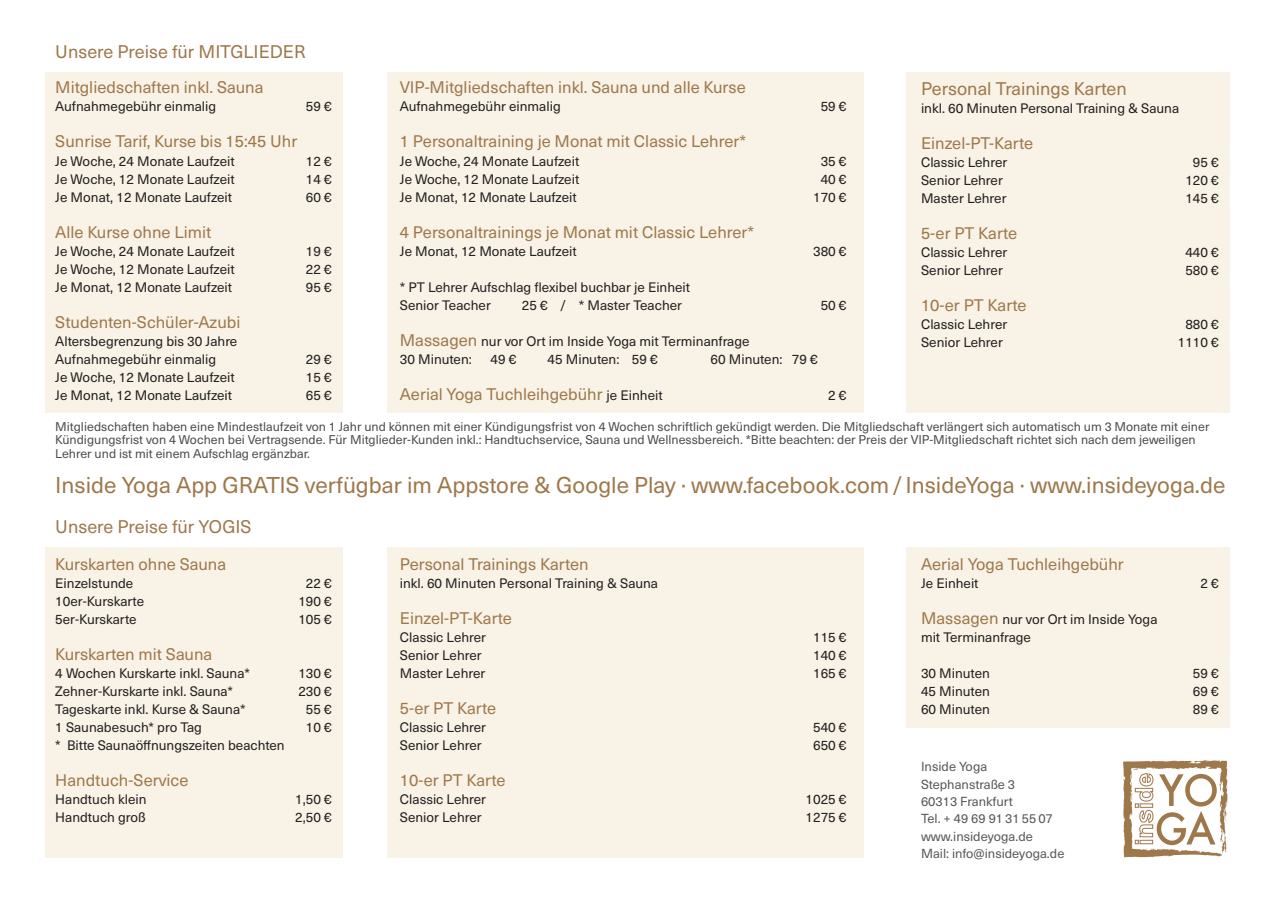
<style>
.page{position:relative;width:1272px;height:902px;background:#fff}
.page>*{position:absolute;margin:0;border:0;box-sizing:border-box;transform-origin:0 0}
.t1{font:22.5px "Neue Haas Unica Pro";color:#9e784b}
.t2{font:18px "Neue Haas Unica Pro";color:#9e784b}
.t3{font:16.5px "Neue Haas Unica Pro";color:#9e784b}
.t4{font:13.5px/18px "Neue Haas Unica Pro";color:#231f20}
.t5{font:12.9px/17.2px "Neue Haas Unica Pro";color:#57585a}
.t6{font:12.45px/13.5px "Neue Haas Unica Pro";color:#4b4c4d}
.s1{font-size:16.5px;color:#9e784b}
.s2{font-size:13.5px;color:#231f20}
</style>
<div class="page">
<div style="left:45px;top:72px;width:297px;height:340px;background:#f8f3e6"></div>
<div style="left:45px;top:546px;width:298px;height:311px;background:#f8f3e6"></div>
<div style="left:387px;top:72px;width:476px;height:340px;background:#f8f3e6"></div>
<div style="left:906px;top:72px;width:323px;height:340px;background:#f8f3e6"></div>
<div style="left:387px;top:546px;width:476px;height:311px;background:#f8f3e6"></div>
<div style="left:906px;top:546px;width:323px;height:181px;background:#f8f3e6"></div>
<svg style="left:1123px;top:760px;width:104px;height:97px"></svg>
<h2 class="t2" style="left:55px;top:41px;width:252px">Unsere Preise für MITGLIEDER</h2>
<p class="t3" style="left:55px;top:78px;width:210px">Mitgliedschaften inkl. Sauna</p>
<p class="t4" style="left:55px;top:98px;width:162px">Aufnahmegebühr einmalig</p>
<p class="t4" style="left:306px;top:98px;width:27px">59 €</p>
<p class="t3" style="left:55px;top:132px;width:243px">Sunrise Tarif, Kurse bis 15:45 Uhr</p>
<p class="t4" style="left:55px;top:152px;width:181px">Je Woche, 24 Monate Laufzeit</p>
<p class="t4" style="left:306px;top:152px;width:27px">12 €</p>
<p class="t4" style="left:55px;top:170px;width:181px">Je Woche, 12 Monate Laufzeit</p>
<p class="t4" style="left:306px;top:170px;width:27px">14 €</p>
<p class="t4" style="left:55px;top:188px;width:178px">Je Monat, 12 Monate Laufzeit</p>
<p class="t4" style="left:306px;top:188px;width:27px">60 €</p>
<p class="t3" style="left:55px;top:222px;width:157px">Alle Kurse ohne Limit</p>
<p class="t4" style="left:55px;top:242px;width:181px">Je Woche, 24 Monate Laufzeit</p>
<p class="t4" style="left:306px;top:242px;width:27px">19 €</p>
<p class="t4" style="left:55px;top:260px;width:181px">Je Woche, 12 Monate Laufzeit</p>
<p class="t4" style="left:306px;top:260px;width:27px">22 €</p>
<p class="t4" style="left:55px;top:278px;width:178px">Je Monat, 12 Monate Laufzeit</p>
<p class="t4" style="left:306px;top:278px;width:27px">95 €</p>
<p class="t3" style="left:55px;top:312px;width:187px">Studenten-Schüler-Azubi</p>
<p class="t4" style="left:55px;top:332px;width:184px">Altersbegrenzung bis 30 Jahre<br>Aufnahmegebühr einmalig</p>
<p class="t4" style="left:306px;top:350px;width:27px">29 €</p>
<p class="t4" style="left:55px;top:368px;width:181px">Je Woche, 12 Monate Laufzeit</p>
<p class="t4" style="left:306px;top:368px;width:27px">15 €</p>
<p class="t4" style="left:55px;top:386px;width:178px">Je Monat, 12 Monate Laufzeit</p>
<p class="t4" style="left:306px;top:386px;width:27px">65 €</p>
<p class="t3" style="left:400px;top:78px;width:347px">VIP-Mitgliedschaften inkl. Sauna und alle Kurse</p>
<p class="t4" style="left:400px;top:98px;width:162px">Aufnahmegebühr einmalig</p>
<p class="t4" style="left:820px;top:98px;width:27px">59 €</p>
<p class="t3" style="left:400px;top:132px;width:348px">1 Personaltraining je Monat mit Classic Lehrer*</p>
<p class="t4" style="left:400px;top:152px;width:181px">Je Woche, 24 Monate Laufzeit</p>
<p class="t4" style="left:820px;top:152px;width:27px">35 €</p>
<p class="t4" style="left:400px;top:170px;width:181px">Je Woche, 12 Monate Laufzeit</p>
<p class="t4" style="left:820px;top:170px;width:27px">40 €</p>
<p class="t4" style="left:400px;top:188px;width:178px">Je Monat, 12 Monate Laufzeit</p>
<p class="t4" style="left:813px;top:188px;width:35px">170 €</p>
<p class="t3" style="left:400px;top:222px;width:356px">4 Personaltrainings je Monat mit Classic Lehrer*</p>
<p class="t4" style="left:400px;top:242px;width:178px">Je Monat, 12 Monate Laufzeit</p>
<p class="t4" style="left:813px;top:242px;width:35px">380 €</p>
<p class="t4" style="left:400px;top:278px;width:292px">* PT Lehrer Aufschlag flexibel buchbar je Einheit<br>Senior Teacher</p>
<p class="t4" style="left:522px;top:296px;width:162px">25 € / * Master Teacher</p>
<p class="t4" style="left:820px;top:296px;width:27px">50 €</p>
<p class="t4" style="left:400px;top:332px;width:351px"><span class="s1">Massagen</span> nur vor Ort im Inside Yoga mit Terminanfrage<br>30 Minuten:</p>
<p class="t4" style="left:490px;top:350px;width:27px">49 €</p>
<p class="t4" style="left:547px;top:350px;width:112px">45 Minuten: 59 €</p>
<p class="t4" style="left:710px;top:350px;width:109px">60 Minuten: 79 €</p>
<p class="t3" style="left:400px;top:384px;width:264px">Aerial Yoga Tuchleihgebühr <span class="s2">je Einheit</span></p>
<p class="t4" style="left:828px;top:386px;width:20px">2 €</p>
<h2 class="t2" style="left:921px;top:77px;width:207px">Personal Trainings Karten</h2>
<p class="t4" style="left:921px;top:99px;width:260px">inkl. 60 Minuten Personal Training &amp; Sauna</p>
<p class="t3" style="left:921px;top:133px;width:114px">Einzel-PT-Karte</p>
<p class="t4" style="left:921px;top:153px;width:88px">Classic Lehrer</p>
<p class="t4" style="left:1192px;top:153px;width:27px">95 €</p>
<p class="t4" style="left:921px;top:171px;width:83px">Senior Lehrer</p>
<p class="t4" style="left:1185px;top:171px;width:35px">120 €</p>
<p class="t4" style="left:921px;top:189px;width:87px">Master Lehrer</p>
<p class="t4" style="left:1185px;top:189px;width:35px">145 €</p>
<p class="t3" style="left:921px;top:223px;width:98px">5-er PT Karte</p>
<p class="t4" style="left:921px;top:243px;width:88px">Classic Lehrer</p>
<p class="t4" style="left:1185px;top:243px;width:35px">440 €</p>
<p class="t4" style="left:921px;top:261px;width:83px">Senior Lehrer</p>
<p class="t4" style="left:1185px;top:261px;width:35px">580 €</p>
<p class="t3" style="left:921px;top:295px;width:107px">10-er PT Karte</p>
<p class="t4" style="left:921px;top:315px;width:88px">Classic Lehrer</p>
<p class="t4" style="left:1185px;top:315px;width:35px">880 €</p>
<p class="t4" style="left:921px;top:333px;width:83px">Senior Lehrer</p>
<p class="t4" style="left:1177px;top:333px;width:43px">1110 €</p>
<p class="t6" style="left:55px;top:419px;width:1155px">Mitgliedschaften haben eine Mindestlaufzeit von 1 Jahr und können mit einer Kündigungsfrist von 4 Wochen schriftlich gekündigt werden. Die Mitgliedschaft verlängert sich automatisch um 3 Monate mit einer<br>Kündigungsfrist von 4 Wochen bei Vertragsende. Für Mitglieder-Kunden inkl.: Handtuchservice, Sauna und Wellnessbereich. *Bitte beachten: der Preis der VIP-Mitgliedschaft richtet sich nach dem jeweiligen<br>Lehrer und ist mit einem Aufschlag ergänzbar.</p>
<h1 class="t1" style="left:55px;top:471px;width:1171px">Inside Yoga App GRATIS verfügbar im Appstore &amp; Google Play · www.facebook.com / InsideYoga · www.insideyoga.de</h1>
<h2 class="t2" style="left:55px;top:515px;width:198px">Unsere Preise für YOGIS</h2>
<p class="t3" style="left:55px;top:554px;width:172px">Kurskarten ohne Sauna</p>
<p class="t4" style="left:55px;top:574px;width:80px">Einzelstunde</p>
<p class="t4" style="left:306px;top:574px;width:27px">22 €</p>
<p class="t4" style="left:55px;top:592px;width:90px">10er-Kurskarte</p>
<p class="t4" style="left:298px;top:592px;width:35px">190 €</p>
<p class="t4" style="left:55px;top:610px;width:83px">5er-Kurskarte</p>
<p class="t4" style="left:298px;top:610px;width:35px">105 €</p>
<p class="t3" style="left:55px;top:644px;width:158px">Kurskarten mit Sauna</p>
<p class="t4" style="left:55px;top:664px;width:196px">4 Wochen Kurskarte inkl. Sauna*</p>
<p class="t4" style="left:298px;top:664px;width:35px">130 €</p>
<p class="t4" style="left:55px;top:682px;width:179px">Zehner-Kurskarte inkl. Sauna*</p>
<p class="t4" style="left:298px;top:682px;width:35px">230 €</p>
<p class="t4" style="left:55px;top:700px;width:192px">Tageskarte inkl. Kurse &amp; Sauna*</p>
<p class="t4" style="left:306px;top:700px;width:27px">55 €</p>
<p class="t4" style="left:55px;top:718px;width:148px">1 Saunabesuch* pro Tag</p>
<p class="t4" style="left:306px;top:718px;width:27px">10 €</p>
<p class="t4" style="left:55px;top:736px;width:231px">* Bitte Saunaöffnungszeiten beachten</p>
<p class="t3" style="left:55px;top:770px;width:135px">Handtuch-Service</p>
<p class="t4" style="left:55px;top:790px;width:93px">Handtuch klein</p>
<p class="t4" style="left:295px;top:790px;width:38px">1,50 €</p>
<p class="t4" style="left:55px;top:808px;width:92px">Handtuch groß</p>
<p class="t4" style="left:295px;top:808px;width:38px">2,50 €</p>
<p class="t3" style="left:400px;top:554px;width:190px">Personal Trainings Karten</p>
<p class="t4" style="left:400px;top:574px;width:260px">inkl. 60 Minuten Personal Training &amp; Sauna</p>
<p class="t3" style="left:400px;top:608px;width:114px">Einzel-PT-Karte</p>
<p class="t4" style="left:400px;top:628px;width:88px">Classic Lehrer</p>
<p class="t4" style="left:813px;top:628px;width:35px">115 €</p>
<p class="t4" style="left:400px;top:646px;width:83px">Senior Lehrer</p>
<p class="t4" style="left:813px;top:646px;width:35px">140 €</p>
<p class="t4" style="left:400px;top:664px;width:87px">Master Lehrer</p>
<p class="t4" style="left:813px;top:664px;width:35px">165 €</p>
<p class="t3" style="left:400px;top:698px;width:98px">5-er PT Karte</p>
<p class="t4" style="left:400px;top:718px;width:88px">Classic Lehrer</p>
<p class="t4" style="left:813px;top:718px;width:35px">540 €</p>
<p class="t4" style="left:400px;top:736px;width:83px">Senior Lehrer</p>
<p class="t4" style="left:813px;top:736px;width:35px">650 €</p>
<p class="t3" style="left:400px;top:770px;width:107px">10-er PT Karte</p>
<p class="t4" style="left:400px;top:790px;width:88px">Classic Lehrer</p>
<p class="t4" style="left:805px;top:790px;width:43px">1025 €</p>
<p class="t4" style="left:400px;top:808px;width:83px">Senior Lehrer</p>
<p class="t4" style="left:805px;top:808px;width:43px">1275 €</p>
<p class="t3" style="left:921px;top:554px;width:204px">Aerial Yoga Tuchleihgebühr</p>
<p class="t4" style="left:921px;top:574px;width:59px">Je Einheit</p>
<p class="t4" style="left:1200px;top:574px;width:20px">2 €</p>
<p class="t4" style="left:921px;top:610px;width:238px"><span class="s1">Massagen</span> nur vor Ort im Inside Yoga mit Terminanfrage</p>
<p class="t4" style="left:921px;top:664px;width:70px">30 Minuten</p>
<p class="t4" style="left:1192px;top:664px;width:27px">59 €</p>
<p class="t4" style="left:921px;top:682px;width:70px">45 Minuten</p>
<p class="t4" style="left:1192px;top:682px;width:27px">69 €</p>
<p class="t4" style="left:921px;top:700px;width:70px">60 Minuten</p>
<p class="t4" style="left:1192px;top:700px;width:27px">89 €</p>
<p class="t5" style="left:921px;top:758px;width:145px">Inside Yoga<br>Stephanstraße 3<br>60313 Frankfurt<br>Tel. + 49 69 91 31 55 07 www.insideyoga.de<br>Mail: info@insideyoga.de</p>
</div>
